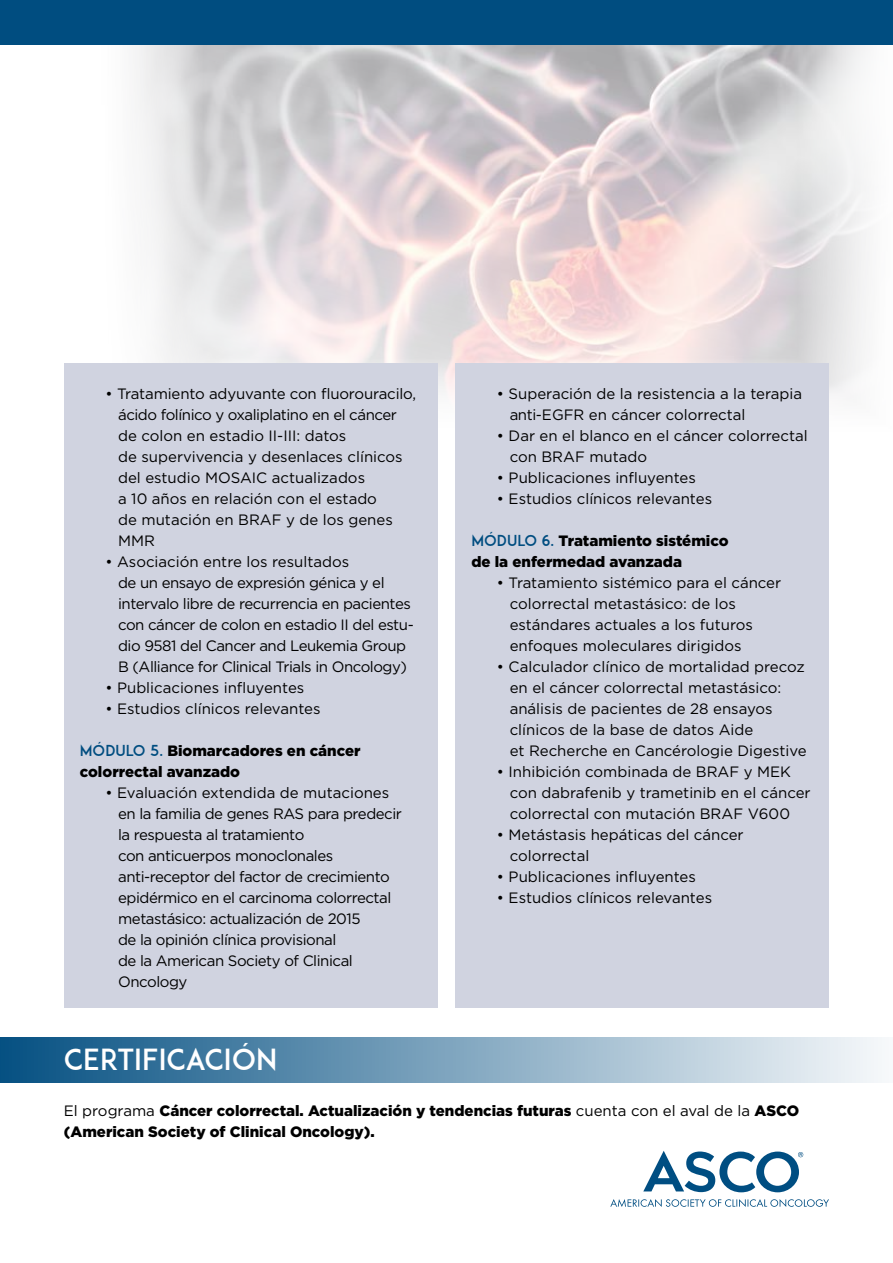
<style>
.page{position:relative;width:893px;height:1263px;background:#fff}
.page>*{position:absolute;margin:0;border:0;box-sizing:border-box;transform-origin:0 0}
.t1{font:28.8px "ADAM.CGPRO";color:#fff}
.t2{font:15px/21px "Gotham";color:#000}
.t3{font:15px/21px "Gotham";letter-spacing:-.03em;color:#000}
.t4{font:900 15px/21px "Gotham";color:#000}
.s1{font-family:"ADAM.CGPRO";font-weight:400;color:#004d80}
.s2{font-weight:400}
</style>
<div class="page">
<img style="left:86px;top:44px;width:807px;height:350px">
<div style="left:64px;top:363px;width:374px;height:645px;background:#d0d3e0"></div>
<div style="left:455px;top:363px;width:374px;height:645px;background:#d0d3e0"></div>
<div style="left:0;top:1037px;width:893px;height:45px;background:linear-gradient(to right,#065082,#f7f9fb)"></div>
<svg style="left:643px;top:1151px;width:160px;height:41px"></svg>
<svg style="left:610px;top:1199px;width:219px;height:8px"></svg>
<div style="left:0;top:0;width:893px;height:44px;background:#004d80"></div>
<p class="t2" style="left:118px;top:382px;width:300px;text-indent:-13px">• Tratamiento adyuvante con fluorouracilo, ácido folínico y oxaliplatino en el cáncer de colon en estadio II-III: datos<br>de supervivencia y desenlaces clínicos del estudio MOSAIC actualizados<br>a 10 años en relación con el estado<br>de mutación en BRAF y de los genes<br>MMR</p>
<p class="t3" style="left:118px;top:550px;width:297px;text-indent:-13px">• Asociación entre los resultados<br>de un ensayo de expresión génica y el intervalo libre de recurrencia en pacientes con cáncer de colon en estadio II del estu&shy;dio 9581 del Cancer and Leukemia Group B (Alliance for Clinical Trials in Oncology)</p>
<p class="t2" style="left:105px;top:676px;width:201px">• Publicaciones influyentes</p>
<p class="t2" style="left:105px;top:697px;width:217px">• Estudios clínicos relevantes</p>
<p class="t4" style="left:80px;top:740px;width:282px"><span class="s1">MÓDULO 5.</span> Biomarcadores en cáncer colorrectal avanzado</p>
<p class="t3" style="left:118px;top:781px;width:285px;text-indent:-13px">• Evaluación extendida de mutaciones en la familia de genes RAS para predecir la respuesta al tratamiento<br>con anticuerpos monoclonales anti-receptor del factor de crecimiento epidérmico en el carcinoma colorrectal metastásico: actualización de 2015<br>de la opinión clínica provisional<br>de la American Society of Clinical Oncology</p>
<p class="t2" style="left:510px;top:382px;width:294px;text-indent:-13px">• Superación de la resistencia a la terapia anti-EGFR en cáncer colorrectal</p>
<p class="t2" style="left:510px;top:424px;width:300px;text-indent:-13px">• Dar en el blanco en el cáncer colorrectal con BRAF mutado</p>
<p class="t2" style="left:497px;top:466px;width:201px">• Publicaciones influyentes</p>
<p class="t2" style="left:497px;top:487px;width:217px">• Estudios clínicos relevantes</p>
<p class="t4" style="left:471px;top:530px;width:259px"><span class="s1">MÓDULO 6.</span> Tratamiento sistémico de la enfermedad avanzada</p>
<p class="t2" style="left:510px;top:571px;width:273px;text-indent:-13px">• Tratamiento sistémico para el cáncer colorrectal metastásico: de los estándares actuales a los futuros enfoques moleculares dirigidos</p>
<p class="t2" style="left:510px;top:655px;width:298px;text-indent:-13px">• Calculador clínico de mortalidad precoz en el cáncer colorrectal metastásico: análisis de pacientes de 28 ensayos clínicos de la base de datos Aide<br>et Recherche en Cancérologie Digestive</p>
<p class="t2" style="left:510px;top:760px;width:302px;text-indent:-13px">• Inhibición combinada de BRAF y MEK con dabrafenib y trametinib en el cáncer colorrectal con mutación BRAF V600</p>
<p class="t2" style="left:510px;top:823px;width:235px;text-indent:-13px">• Metástasis hepáticas del cáncer colorrectal</p>
<p class="t2" style="left:497px;top:865px;width:201px">• Publicaciones influyentes</p>
<p class="t2" style="left:497px;top:886px;width:217px">• Estudios clínicos relevantes</p>
<h1 class="t1" style="left:64px;top:1042px;width:215px">CERTIFICACIÓN</h1>
<p class="t4" style="left:64px;top:1100px;width:737px"><span class="s2">El programa</span> Cáncer colorrectal. Actualización y tendencias futuras <span class="s2">cuenta con el aval de la</span> ASCO (American Society of Clinical Oncology).</p>
</div>
